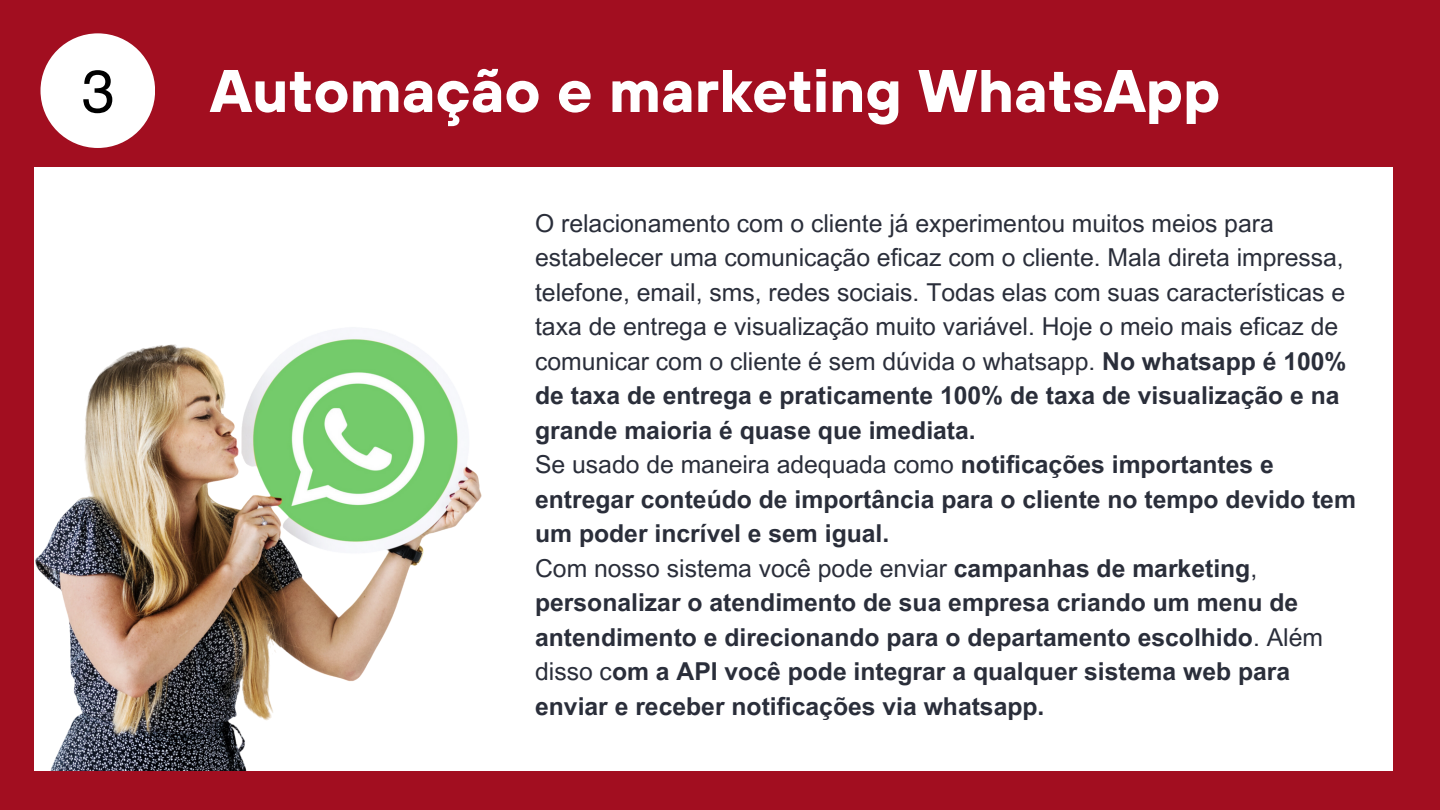
<style>
.page{position:relative;width:1440px;height:810px;background:#a20e20}
.page>*{position:absolute;margin:0;border:0;box-sizing:border-box;transform-origin:0 0}
.t1{font:700 60px "TT Hoves";color:#fff}
.t2{font:59px "Helios";color:#000}
.t3{font:24.7px/34.5px "Arial MT Pro";color:#2a2e3a}
.t4{font:700 24.7px/34.5px "Arial MT Pro";color:#2a2e3a}
.s1{font-weight:700}
.s2{font-weight:400}
</style>
<div class="page">
<div style="left:34px;top:167px;width:1359px;height:604px;background:#fff"></div>
<div style="left:40px;top:33px;width:115px;height:115px;background:#fff;border-radius:50%"></div>
<img style="left:35px;top:329px;width:447px;height:441px">
<p class="t2" style="left:81px;top:54px;width:35px">3</p>
<p class="t1" style="left:210px;top:52px;width:1012px">Automação e marketing WhatsApp</p>
<p class="t3" style="left:535px;top:209px;width:813px">O relacionamento com o cliente já experimentou muitos meios para estabelecer uma comunicação eficaz com o cliente. Mala direta impressa, telefone, email, sms, redes sociais. Todas elas com suas características e taxa de entrega e visualização muito variável. Hoje o meio mais eficaz de comunicar com o cliente é sem dúvida o whatsapp. <span class="s1">No whatsapp é 100% de taxa de entrega e praticamente 100% de taxa de visualização e na grande maioria é quase que imediata.</span></p>
<p class="t4" style="left:535px;top:450px;width:822px"><span class="s2">Se usado de maneira adequada como</span> notificações importantes e entregar conteúdo de importância para o cliente no tempo devido tem um poder incrível e sem igual.</p>
<p class="t4" style="left:535px;top:554px;width:789px"><span class="s2">Com nosso sistema você pode enviar</span> campanhas de marketing<span class="s2">, </span>personalizar o atendimento de sua empresa criando um menu de antendimento e direcionando para o departamento escolhido<span class="s2">. Além disso c</span>om a API você pode integrar a qualquer sistema web para enviar e receber notificações via whatsapp.</p>
</div>
